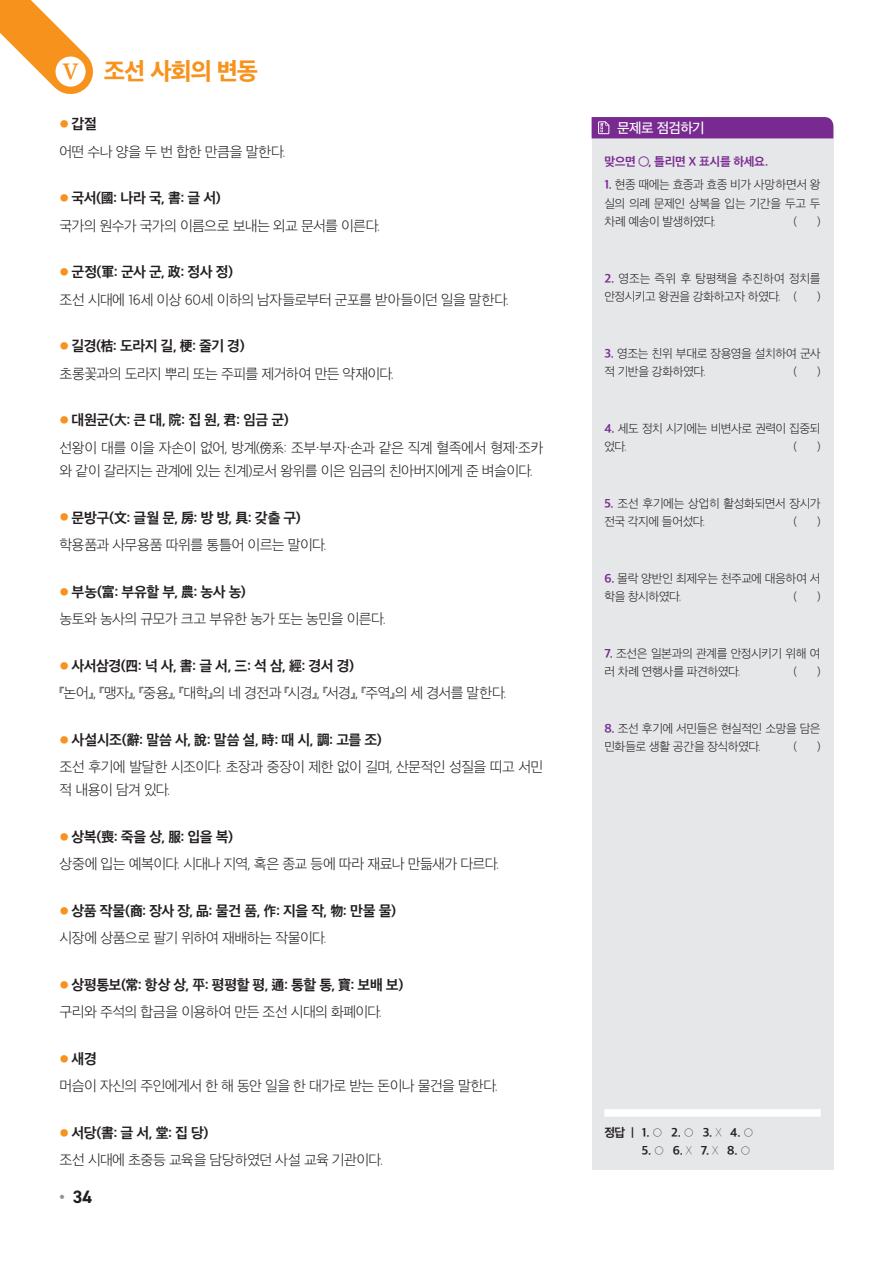
<style>
.page{position:relative;width:893px;height:1263px;background:#fff}
.page>*{position:absolute;margin:0;border:0;box-sizing:border-box;transform-origin:0 0}
.t1{font:23.1px "SD Gothic Neoa h Ex Bd";letter-spacing:-.055em;color:#f7931d}
.t2{font:700 18px "DIN2014";color:#231f20}
.t3{font:13.95px/23.2px "SD Gothic Neoa b Ult Lt";letter-spacing:-.045em;color:#231f20}
.t4{font:13.95px "SD Gothic Neoa g Bd";letter-spacing:-.03em;color:#231f20}
.t5{font:13.95px "SD Gothic Neoa b Ult Lt";letter-spacing:-.02em;color:#231f20}
.t6{font:13.65px "SD Gothic Neoa e Md";letter-spacing:-.045em;color:#fff}
.t7{font:11.7px/18.8px "SD Gothic Neoa b Ult Lt";letter-spacing:-.04em;color:#231f20}
.t8{font:11.7px/18.8px "SD Gothic Neoa b Ult Lt";letter-spacing:-.02em;color:#231f20}
.t9{font:11.7px "SD Gothic Neoa g Bd";color:#231f20}
.t10{font:11.7px "SD Gothic Neoa g Bd";letter-spacing:-.025em;color:#792a91}
.s1{font-family:"SD Myeongjo Neoa f Bd"}
.s2{font-family:"SD Gothic Neoa b Ult Lt";font-size:10.5px;color:#f7931d}
.s3{font-family:"SD Gothic Neoa g Bd";color:#792a91}
.s4{font-family:"SD Gothic Neoa a Th"}
.s5{color:#939598}
</style>
<div class="page">
<svg style="left:0;top:0;width:93px;height:94px"></svg>
<div style="left:56px;top:57px;width:30px;height:30px;background:#fff;border-radius:50%"></div>
<div style="left:592px;top:138px;width:241px;height:1031px;background:#e6e7e9"></div>
<svg style="left:592px;top:117px;width:241px;height:21px;background:#7b2d92"></svg>
<div style="left:604px;top:1109px;width:217px;height:8px;background:#fff"></div>
<h1 class="t1" style="left:60px;top:60px;width:200px"><span class="s1">Ⅴ</span> 조선 사회의 변동</h1>
<p class="t4" style="left:60px;top:117px;width:39px"><span class="s2">●</span> 갑절</p>
<p class="t6" style="left:617px;top:121px;width:89px">문제로 점검하기</p>
<p class="t5" style="left:60px;top:145px;width:228px">어떤 수나 양을 두 번 합한 만큼을 말한다.</p>
<p class="t4" style="left:60px;top:191px;width:163px"><span class="s2">●</span> 국서(國: 나라 국, 書: 글 서)</p>
<p class="t3" style="left:60px;top:214px;width:322px">국가의 원수가 국가의 이름으로 보내는 외교 문서를 이른다.</p>
<p class="t4" style="left:60px;top:265px;width:175px"><span class="s2">●</span> 군정(軍: 군사 군, 政: 정사 정)</p>
<p class="t3" style="left:60px;top:288px;width:451px">조선 시대에 16세 이상 60세 이하의 남자들로부터 군포를 받아들이던 일을 말한다.</p>
<p class="t4" style="left:60px;top:339px;width:187px"><span class="s2">●</span> 길경(桔: 도라지 길, 梗: 줄기 경)</p>
<p class="t3" style="left:60px;top:362px;width:336px">초롱꽃과의 도라지 뿌리 또는 주피를 제거하여 만든 약재이다.</p>
<p class="t4" style="left:60px;top:413px;width:231px"><span class="s2">●</span> 대원군(大: 큰 대, 院: 집 원, 君: 임금 군)</p>
<p class="t3" style="left:60px;top:436px;width:485px">선왕이 대를 이을 자손이 없어, 방계(傍系: 조부·부·자·손과 같은 직계 혈족에서 형제·조카 와 같이 갈라지는 관계에 있는 친계)로서 왕위를 이은 임금의 친아버지에게 준 벼슬이다.</p>
<p class="t4" style="left:60px;top:510px;width:243px"><span class="s2">●</span> 문방구(文: 글월 문, 房: 방 방, 具: 갖출 구)</p>
<p class="t3" style="left:60px;top:533px;width:269px">학용품과 사무용품 따위를 통틀어 이르는 말이다.</p>
<p class="t4" style="left:60px;top:584px;width:188px"><span class="s2">●</span> 부농(富: 부유할 부, 農: 농사 농)</p>
<p class="t3" style="left:60px;top:607px;width:328px">농토와 농사의 규모가 크고 부유한 농가 또는 농민을 이른다.</p>
<p class="t4" style="left:60px;top:658px;width:296px"><span class="s2">●</span> 사서삼경(四: 넉 사, 書: 글 서, 三: 석 삼, 經: 경서 경)</p>
<p class="t3" style="left:60px;top:681px;width:449px">『논어』, 『맹자』, 『중용』, 『대학』의 네 경전과 『시경』, 『서경』, 『주역』의 세 경서를 말한다.</p>
<p class="t4" style="left:60px;top:732px;width:324px"><span class="s2">●</span> 사설시조(辭: 말씀 사, 說: 말씀 설, 時: 때 시, 調: 고를 조)</p>
<p class="t3" style="left:60px;top:755px;width:485px">조선 후기에 발달한 시조이다. 초장과 중장이 제한 없이 길며, 산문적인 성질을 띠고 서민 적 내용이 담겨 있다.</p>
<p class="t4" style="left:60px;top:830px;width:175px"><span class="s2">●</span> 상복(喪: 죽을 상, 服: 입을 복)</p>
<p class="t3" style="left:60px;top:852px;width:441px">상중에 입는 예복이다. 시대나 지역, 혹은 종교 등에 따라 재료나 만듦새가 다르다.</p>
<p class="t4" style="left:60px;top:904px;width:338px"><span class="s2">●</span> 상품 작물(商: 장사 장, 品: 물건 품, 作: 지을 작, 物: 만물 물)</p>
<p class="t3" style="left:60px;top:926px;width:269px">시장에 상품으로 팔기 위하여 재배하는 작물이다.</p>
<p class="t4" style="left:60px;top:978px;width:345px"><span class="s2">●</span> 상평통보(常: 항상 상, 平: 평평할 평, 通: 통할 통, 寶: 보배 보)</p>
<p class="t3" style="left:60px;top:1000px;width:324px">구리와 주석의 합금을 이용하여 만든 조선 시대의 화폐이다.</p>
<p class="t4" style="left:60px;top:1052px;width:39px"><span class="s2">●</span> 새경</p>
<p class="t3" style="left:60px;top:1074px;width:440px">머슴이 자신의 주인에게서 한 해 동안 일을 한 대가로 받는 돈이나 물건을 말한다.</p>
<p class="t4" style="left:60px;top:1126px;width:150px"><span class="s2">●</span> 서당(書: 글 서, 堂: 집 당)</p>
<p class="t3" style="left:60px;top:1148px;width:325px">조선 시대에 초중등 교육을 담당하였던 사설 교육 기관이다.</p>
<p class="t10" style="left:604px;top:155px;width:165px">맞으면 ◯, 틀리면 X 표시를 하세요.</p>
<p class="t7" style="left:604px;top:175px;width:218px;text-align:justify"><span class="s3">1.</span> 현종 때에는 효종과 효종 비가 사망하면서 왕 실의 의례 문제인 상복을 입는 기간을 두고 두 차례 예송이 발생하였다.</p>
<p class="t7" style="left:793px;top:212px;width:5px">(</p>
<p class="t7" style="left:817px;top:212px;width:5px">)</p>
<p class="t8" style="left:604px;top:269px;width:218px"><span class="s3">2.</span> 영조는 즉위 후 탕평책을 추진하여 정치를 안정시키고 왕권을 강화하고자 하였다. (</p>
<p class="t7" style="left:817px;top:287px;width:5px">)</p>
<p class="t7" style="left:604px;top:344px;width:218px"><span class="s3">3.</span> 영조는 친위 부대로 장용영을 설치하여 군사 적 기반을 강화하였다.</p>
<p class="t7" style="left:793px;top:362px;width:5px">(</p>
<p class="t7" style="left:817px;top:362px;width:5px">)</p>
<p class="t7" style="left:604px;top:419px;width:218px"><span class="s3">4.</span> 세도 정치 시기에는 비변사로 권력이 집중되 었다.</p>
<p class="t7" style="left:793px;top:437px;width:5px">(</p>
<p class="t7" style="left:817px;top:437px;width:5px">)</p>
<p class="t7" style="left:604px;top:494px;width:218px"><span class="s3">5.</span> 조선 후기에는 상업히 활성화되면서 장시가 전국 각지에 들어섰다.</p>
<p class="t7" style="left:793px;top:512px;width:5px">(</p>
<p class="t7" style="left:817px;top:512px;width:5px">)</p>
<p class="t7" style="left:604px;top:569px;width:218px"><span class="s3">6.</span> 몰락 양반인 최제우는 천주교에 대응하여 서 학을 창시하였다.</p>
<p class="t7" style="left:793px;top:587px;width:5px">(</p>
<p class="t7" style="left:817px;top:587px;width:5px">)</p>
<p class="t7" style="left:604px;top:644px;width:218px"><span class="s3">7.</span> 조선은 일본과의 관계를 안정시키기 위해 여 러 차례 연행사를 파견하였다.</p>
<p class="t7" style="left:793px;top:662px;width:5px">(</p>
<p class="t7" style="left:817px;top:662px;width:5px">)</p>
<p class="t7" style="left:604px;top:719px;width:218px"><span class="s3">8.</span> 조선 후기에 서민들은 현실적인 소망을 담은 민화들로 생활 공간을 장식하였다.</p>
<p class="t7" style="left:793px;top:737px;width:5px">(</p>
<p class="t7" style="left:817px;top:737px;width:5px">)</p>
<p class="t9" style="left:604px;top:1126px;width:151px">정답 | 1. <span class="s4">○</span> 2. <span class="s4">○</span> 3. <span class="s4">X</span> 4. <span class="s4">○</span></p>
<p class="t9" style="left:642px;top:1145px;width:111px">5. <span class="s4">○</span> 6. <span class="s4">X</span> 7. <span class="s4">X</span> 8. <span class="s4">○</span></p>
<p class="t2" style="left:60px;top:1184px;width:34px"><span class="s5">•</span> 34</p>
</div>
